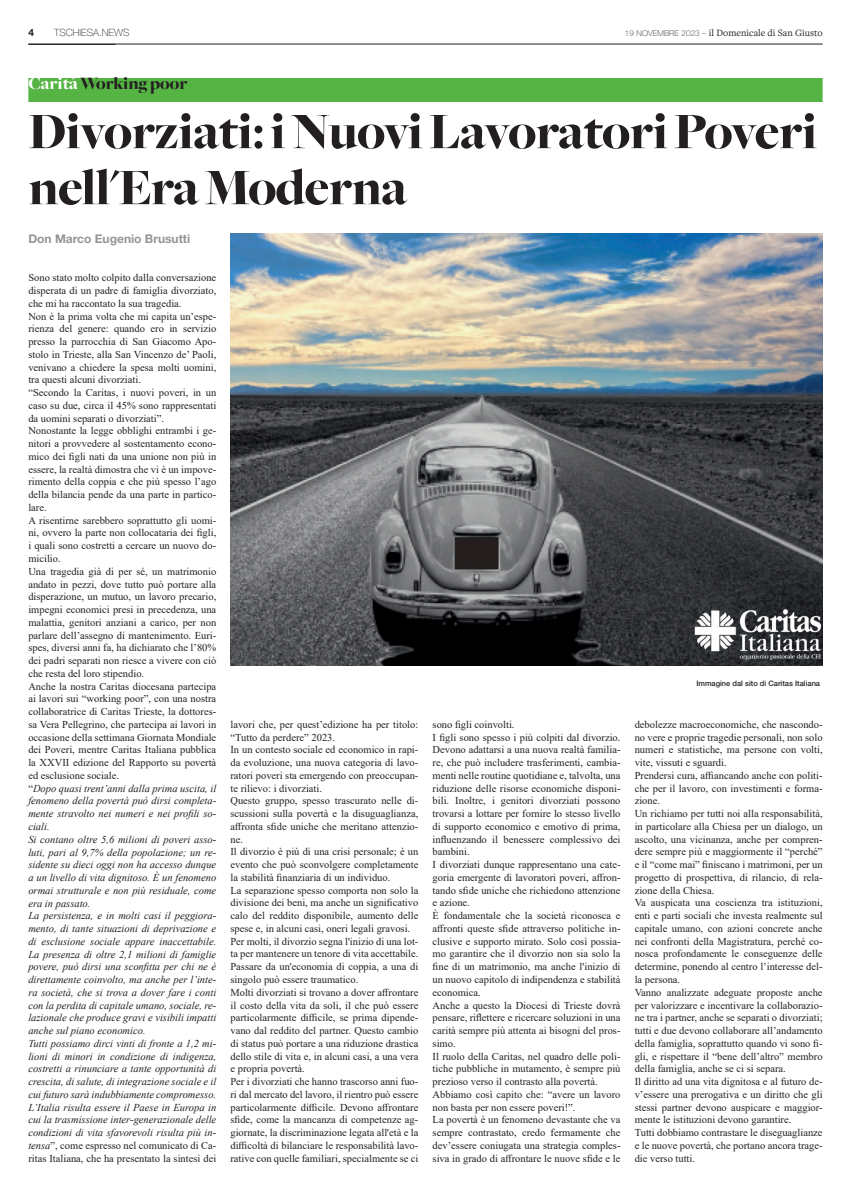
<style>
.page{position:relative;width:851px;height:1191px;background:#fff}
.page>*{position:absolute;margin:0;border:0;box-sizing:border-box;transform-origin:0 0}
.t1{font:900 53px "Freight Big";letter-spacing:-.015em;color:#231f20}
.t2{font:900 18px "Freight Big";color:#231f20}
.t3{font:700 12px "Helvetica Neue LT Std";color:#939598}
.t4{font:10.5px/12.8px "Times New Roman";color:#231f20;text-align:justify}
.t5{font:italic 10.5px/12.8px "Times New Roman";color:#231f20;text-align:justify}
.t6{font:10px "Freight Text Pro";color:#231f20}
.t7{font:100 10px "Helvetica Neue LT Std";color:#231f20}
.t8{font:700 10px "Helvetica Neue LT Std";color:#231f20}
.t9{font:500 7.5px "Helvetica Neue LT Std";color:#231f20}
.s1{font-family:"Helvetica Neue LT Std";font-weight:100;font-size:8px}
.s2{color:#fff}
.s3{font-style:normal}
</style>
<div class="page">
<hr style="left:28px;top:44px;width:794px;height:1px;background:#231f20">
<div style="left:28px;top:78px;width:794px;height:24px;background:#55b444"></div>
<img style="left:230px;top:234px;width:592px;height:431px">
<p class="t8" style="left:28px;top:26px;width:7px">4</p>
<p class="t7" style="left:54px;top:26px;width:77px">TSCHIESA.NEWS</p>
<p class="t6" style="left:624px;top:26px;width:199px"><span class="s1">19 NOVEMBRE 2023 –</span> il Domenicale di San Giusto</p>
<p class="t2" style="left:28px;top:74px;width:160px"><span class="s2">Carità</span> Working poor</p>
<p class="t1" style="left:28px;top:102px;width:790px">Divorziati: i Nuovi Lavoratori Poveri</p>
<p class="t1" style="left:28px;top:158px;width:380px">nell'Era Moderna</p>
<p class="t3" style="left:28px;top:231px;width:163px">Don Marco Eugenio Brusutti</p>
<p class="t4" style="left:28px;top:271px;width:189px">Sono stato molto colpito dalla conversazione disperata di un padre di famiglia divorziato, che mi ha raccontato la sua tragedia.</p>
<p class="t4" style="left:28px;top:309px;width:189px">Non è la prima volta che mi capita un’espe&shy;rienza del genere: quando ero in servizio presso la parrocchia di San Giacomo Apo&shy;stolo in Trieste, alla San Vincenzo de’ Paoli, venivano a chiedere la spesa molti uomini, tra questi alcuni divorziati.</p>
<p class="t4" style="left:28px;top:386px;width:189px">“Secondo la Caritas, i nuovi poveri, in un caso su due, circa il 45% sono rappresentati da uomini separati o divorziati”.</p>
<p class="t4" style="left:28px;top:424px;width:189px">Nonostante la legge obblighi entrambi i ge&shy;nitori a provvedere al sostentamento econo&shy;mico dei figli nati da una unione non più in essere, la realtà dimostra che vi è un impove&shy;rimento della coppia e che più spesso l’ago della bilancia pende da una parte in partico&shy;lare.</p>
<p class="t4" style="left:28px;top:513px;width:189px">A risentirne sarebbero soprattutto gli uomi&shy;ni, ovvero la parte non collocataria dei figli, i quali sono costretti a cercare un nuovo do&shy;micilio.</p>
<p class="t4" style="left:28px;top:564px;width:189px">Una tragedia già di per sé, un matrimonio andato in pezzi, dove tutto può portare alla disperazione, un mutuo, un lavoro precario, impegni economici presi in precedenza, una malattia, genitori anziani a carico, per non parlare dell’assegno di mantenimento. Euri&shy;spes, diversi anni fa, ha dichiarato che l’80% dei padri separati non riesce a vivere con ciò che resta del loro stipendio.</p>
<p class="t4" style="left:28px;top:679px;width:189px">Anche la nostra Caritas diocesana partecipa ai lavori sui “working poor”, con una nostra collaboratrice di Caritas Trieste, la dottores&shy;sa Vera Pellegrino, che partecipa ai lavori in occasione della settimana Giornata Mondiale dei Poveri, mentre Caritas Italiana pubblica la XXVII edizione del Rapporto su povertà ed esclusione sociale.</p>
<p class="t5" style="left:28px;top:781px;width:189px"><span class="s3">“</span>Dopo quasi trent’anni dalla prima uscita, il fenomeno della povertà può dirsi completa&shy;mente stravolto nei numeri e nei profili so&shy;ciali.</p>
<p class="t5" style="left:28px;top:832px;width:189px">Si contano oltre 5,6 milioni di poveri asso&shy;luti, pari al 9,7% della popolazione; un re&shy;sidente su dieci oggi non ha accesso dunque a un livello di vita dignitoso. È un fenomeno ormai strutturale e non più residuale, come era in passato.</p>
<p class="t5" style="left:28px;top:909px;width:189px">La persistenza, e in molti casi il peggiora&shy;mento, di tante situazioni di deprivazione e di esclusione sociale appare inaccettabile.<br>La presenza di oltre 2,1 milioni di famiglie povere, può dirsi una sconfitta per chi ne è direttamente coinvolto, ma anche per l’inte&shy;ra società, che si trova a dover fare i conti con la perdita di capitale umano, sociale, re&shy;lazionale che produce gravi e visibili impatti anche sul piano economico.</p>
<p class="t5" style="left:28px;top:1036px;width:189px">Tutti possiamo dirci vinti di fronte a 1,2 mi&shy;lioni di minori in condizione di indigenza, costretti a rinunciare a tante opportunità di crescita, di salute, di integrazione sociale e il cui futuro sarà indubbiamente compromesso.</p>
<p class="t5" style="left:28px;top:1100px;width:189px">L’Italia risulta essere il Paese in Europa in cui la trasmissione inter-generazionale delle condizioni di vita sfavorevoli risulta più in&shy;tensa<span class="s3">”, come espresso nel comunicato di Ca&shy;ritas Italiana, che ha presentato la sintesi dei</span></p>
<p class="t9" style="left:696px;top:679px;width:125px">Immagine dal sito di Caritas Italiana</p>
<p class="t4" style="left:432px;top:717px;width:83px">sono figli coinvolti.</p>
<p class="t4" style="left:432px;top:730px;width:189px">I figli sono spesso i più colpiti dal divorzio.<br>Devono adattarsi a una nuova realtà familia&shy;re, che può includere trasferimenti, cambia&shy;menti nelle routine quotidiane e, talvolta, una riduzione delle risorse economiche disponi&shy;bili. Inoltre, i genitori divorziati possono trovarsi a lottare per fornire lo stesso livello di supporto economico e emotivo di prima, influenzando il benessere complessivo dei bambini.</p>
<p class="t4" style="left:432px;top:858px;width:189px">I divorziati dunque rappresentano una cate&shy;goria emergente di lavoratori poveri, affron&shy;tando sfide uniche che richiedono attenzione e azione.</p>
<p class="t4" style="left:432px;top:909px;width:189px">È fondamentale che la società riconosca e affronti queste sfide attraverso politiche in&shy;clusive e supporto mirato. Solo così possia&shy;mo garantire che il divorzio non sia solo la fine di un matrimonio, ma anche l'inizio di un nuovo capitolo di indipendenza e stabilità economica.</p>
<p class="t4" style="left:432px;top:998px;width:189px">Anche a questo la Diocesi di Trieste dovrà pensare, riflettere e ricercare soluzioni in una carità sempre più attenta ai bisogni del pros&shy;simo.</p>
<p class="t4" style="left:432px;top:1049px;width:189px">Il ruolo della Caritas, nel quadro delle poli&shy;tiche pubbliche in mutamento, è sempre più prezioso verso il contrasto alla povertà.</p>
<p class="t4" style="left:432px;top:1087px;width:189px">Abbiamo così capito che: “avere un lavoro non basta per non essere poveri!”.</p>
<p class="t4" style="left:432px;top:1113px;width:189px">La povertà è un fenomeno devastante che va sempre contrastato, credo fermamente che dev’essere coniugata una strategia comples&shy;siva in grado di affrontare le nuove sfide e le</p>
<p class="t4" style="left:230px;top:717px;width:189px">lavori che, per quest’edizione ha per titolo: “Tutto da perdere” 2023.</p>
<p class="t4" style="left:230px;top:743px;width:189px">In un contesto sociale ed economico in rapi&shy;da evoluzione, una nuova categoria di lavo&shy;ratori poveri sta emergendo con preoccupan&shy;te rilievo: i divorziati.</p>
<p class="t4" style="left:230px;top:794px;width:189px">Questo gruppo, spesso trascurato nelle di&shy;scussioni sulla povertà e la disuguaglianza, affronta sfide uniche che meritano attenzio&shy;ne.</p>
<p class="t4" style="left:230px;top:845px;width:189px">Il divorzio è più di una crisi personale; è un evento che può sconvolgere completamente la stabilità finanziaria di un individuo.</p>
<p class="t4" style="left:230px;top:883px;width:189px">La separazione spesso comporta non solo la divisione dei beni, ma anche un significativo calo del reddito disponibile, aumento delle spese e, in alcuni casi, oneri legali gravosi.</p>
<p class="t4" style="left:230px;top:934px;width:189px">Per molti, il divorzio segna l'inizio di una lot&shy;ta per mantenere un tenore di vita accettabile.</p>
<p class="t4" style="left:230px;top:960px;width:189px">Passare da un'economia di coppia, a una di singolo può essere traumatico.</p>
<p class="t4" style="left:230px;top:985px;width:189px">Molti divorziati si trovano a dover affrontare il costo della vita da soli, il che può essere particolarmente difficile, se prima dipende&shy;vano dal reddito del partner. Questo cambio di status può portare a una riduzione drastica dello stile di vita e, in alcuni casi, a una vera e propria povertà.</p>
<p class="t4" style="left:230px;top:1074px;width:189px">Per i divorziati che hanno trascorso anni fuo&shy;ri dal mercato del lavoro, il rientro può essere particolarmente difficile. Devono affrontare sfide, come la mancanza di competenze ag&shy;giornate, la discriminazione legata all'età e la difficoltà di bilanciare le responsabilità lavo&shy;rative con quelle familiari, specialmente se ci</p>
<p class="t4" style="left:634px;top:717px;width:189px">debolezze macroeconomiche, che nascondo&shy;no vere e proprie tragedie personali, non solo numeri e statistiche, ma persone con volti, vite, vissuti e sguardi.</p>
<p class="t4" style="left:634px;top:768px;width:189px">Prendersi cura, affiancando anche con politi&shy;che per il lavoro, con investimenti e forma&shy;zione.</p>
<p class="t4" style="left:634px;top:807px;width:189px">Un richiamo per tutti noi alla responsabilità, in particolare alla Chiesa per un dialogo, un ascolto, una vicinanza, anche per compren&shy;dere sempre più e maggiormente il “perché” e il “come mai” finiscano i matrimoni, per un progetto di prospettiva, di rilancio, di rela&shy;zione della Chiesa.</p>
<p class="t4" style="left:634px;top:896px;width:189px">Va auspicata una coscienza tra istituzioni, enti e parti sociali che investa realmente sul capitale umano, con azioni concrete anche nei confronti della Magistratura, perché co&shy;nosca profondamente le conseguenze delle determine, ponendo al centro l’interesse del&shy;la persona.</p>
<p class="t4" style="left:634px;top:985px;width:189px">Vanno analizzate adeguate proposte anche per valorizzare e incentivare la collaborazio&shy;ne tra i partner, anche se separati o divorziati; tutti e due devono collaborare all’andamento della famiglia, soprattutto quando vi sono fi&shy;gli, e rispettare il “bene dell’altro” membro della famiglia, anche se ci si separa.</p>
<p class="t4" style="left:634px;top:1074px;width:189px">Il diritto ad una vita dignitosa e al futuro de&shy;v’essere una prerogativa e un diritto che gli stessi partner devono auspicare e maggior&shy;mente le istituzioni devono garantire.</p>
<p class="t4" style="left:634px;top:1125px;width:189px">Tutti dobbiamo contrastare le diseguaglianze e le nuove povertà, che portano ancora trage&shy;die verso tutti.</p>
</div>
